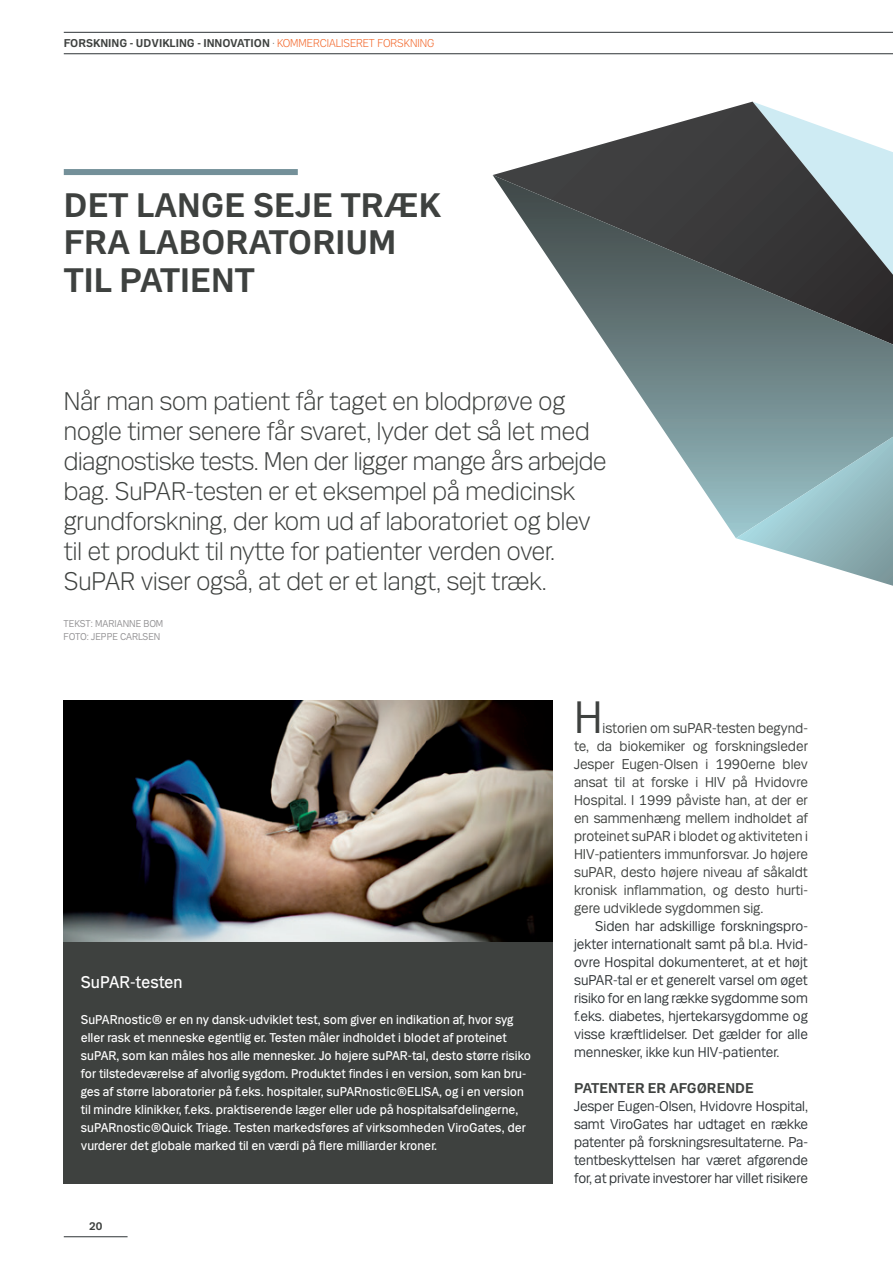
<style>
.page{position:relative;width:893px;height:1263px;background:#fff}
.page>*{position:absolute;margin:0;border:0;box-sizing:border-box;transform-origin:0 0}
.Brødtekst_1_kollonne{font:48px "Mari";color:#3e413f}
.Rubrik{font:700 36px/37.5px "Mari";color:#3e413f}
.Underrubrik_uden_gri{font:300 27px/30px "Mari";color:#3e413f}
.fakta_tekst_hvid_RUB{font:18px "Mari";letter-spacing:-.01em;color:#fff}
.Brødtekst_1_kollonne-2{font:15px/18px "Mari";color:#3e413f;text-align:justify}
.Brødtekst_tabs{font:15px/18px "Mari";color:#2e3336;text-align:justify}
.Brødtekst{font:15px/18px "Mari";letter-spacing:-.005em;color:#2e3336;text-align:justify}
.Brødtekst_rubrik{font:700 15px "Mari";color:#3e413f}
.fakta_tekst_hvid{font:13.5px/18px "Mari";color:#fff}
.t1{font:700 12px "Mari";color:#3e413f}
.info_tekst_uden_stre{font:10.5px "Mari";color:#939294}
.s1{font-weight:300}
.s2{font-weight:300;color:#f26021}
</style>
<div class="page">
<hr style="left:64px;top:1236px;width:64px;height:1px;background:#2e3336">
<div style="left:64px;top:939px;width:489px;height:244px;background:#3e413f"></div>
<img style="left:64px;top:700px;width:489px;height:242px">
<svg style="left:493px;top:102px;width:400px;height:73px"></svg>
<svg style="left:493px;top:175px;width:400px;height:363px"></svg>
<svg style="left:736px;top:437px;width:157px;height:149px"></svg>
<div style="left:64px;top:169px;width:234px;height:6px;background:#749099"></div>
<hr style="left:64px;top:53px;width:829px;height:1px;background:#2e3336">
<hr style="left:64px;top:32px;width:829px;height:1px;background:#2e3336">
<p class="t1" style="left:64px;top:36px;width:372px">FORSKNING - UDVIKLING - INNOVATION <span class="s1">·</span> <span class="s2">KOMMERCIALISERET FORSKNING</span></p>
<p class="Rubrik" style="left:64px;top:186px;width:378px">DET LANGE SEJE TRÆK<br>FRA LABORATORIUM<br>TIL PATIENT</p>
<p class="Underrubrik_uden_gri" style="left:64px;top:385px;width:544px">Når man som patient får taget en blodprøve og nogle timer senere får svaret, lyder det så let med diagnostiske tests. Men der ligger mange års arbejde bag. SuPAR-testen er et eksempel på medicinsk grundforskning, der kom ud af laboratoriet og blev</p>
<p class="Underrubrik_uden_gri" style="left:64px;top:535px;width:493px">til et produkt til nytte for patienter verden over.<br>SuPAR viser også, at det er et langt, sejt træk.</p>
<p class="info_tekst_uden_stre" style="left:64px;top:617px;width:101px">TEKST: MARIANNE BOM</p>
<p class="info_tekst_uden_stre" style="left:64px;top:630px;width:98px">FOTO: JEPPE CARLSEN</p>
<p class="fakta_tekst_hvid_RUB" style="left:81px;top:971px;width:103px">SuPAR-testen</p>
<p class="fakta_tekst_hvid" style="left:81px;top:1010px;width:452px">SuPARnostic® er en ny dansk-udviklet test, som giver en indikation af, hvor syg eller rask et menneske egentlig er. Testen måler indholdet i blodet af proteinet suPAR, som kan måles hos alle mennesker. Jo højere suPAR-tal, desto større risiko for tilstedeværelse af alvorlig sygdom. Produktet findes i en version, som kan bru&shy;ges af større laboratorier på f.eks. hospitaler, suPARnostic®ELISA, og i en version til mindre klinikker, f.eks. praktiserende læger eller ude på hospitalsafdelingerne, suPARnostic®Quick Triage. Testen markedsføres af virksomheden ViroGates, der vurderer det globale marked til en værdi på flere milliarder kroner.</p>
<p class="t1" style="left:89px;top:1219px;width:15px">20</p>
<p class="Brødtekst_1_kollonne" style="left:574px;top:688px;width:30px">H</p>
<p class="Brødtekst_1_kollonne-2" style="left:574px;top:719px;width:235px;text-indent:29px">istorien om suPAR-testen begynd&shy;te, da biokemiker og forskningsleder Jesper Eugen-Olsen i 1990erne blev ansat til at forske i HIV på Hvidovre Hospital. I 1999 påviste han, at der er en sammenhæng mellem indholdet af proteinet suPAR i blodet og aktiviteten i HIV-patienters immunforsvar. Jo højere suPAR, desto højere niveau af såkaldt kronisk inflammation, og desto hurti&shy;gere udviklede sygdommen sig.</p>
<p class="Brødtekst_tabs" style="left:574px;top:917px;width:235px;text-indent:21px">Siden har adskillige forskningspro&shy;jekter internationalt samt på bl.a. Hvid&shy;ovre Hospital dokumenteret, at et højt suPAR-tal er et generelt varsel om øget risiko for en lang række sygdomme som f.eks. diabetes, hjertekarsygdomme og visse kræftlidelser. Det gælder for alle mennesker, ikke kun HIV-patienter.</p>
<p class="Brødtekst_rubrik" style="left:574px;top:1079px;width:181px">PATENTER ER AFGØRENDE</p>
<p class="Brødtekst" style="left:574px;top:1097px;width:235px">Jesper Eugen-Olsen, Hvidovre Hospital, samt ViroGates har udtaget en række patenter på forskningsresultaterne. Pa&shy;tentbeskyttelsen har været afgørende for, at private investorer har villet risikere</p>
</div>
